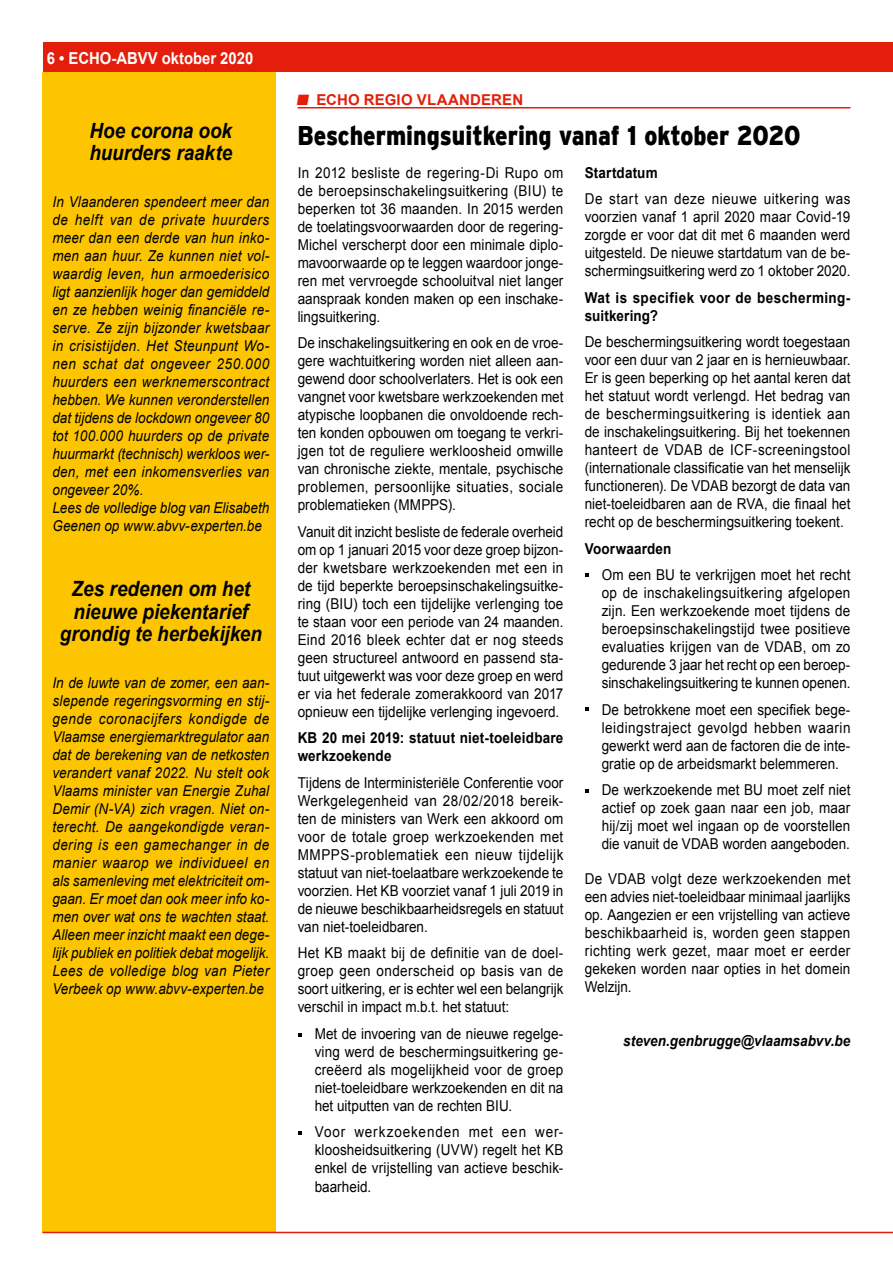
<style>
.page{position:relative;width:893px;height:1263px;background:#fff}
.page>*{position:absolute;margin:0;border:0;box-sizing:border-box;transform-origin:0 0}
.t1{font:900 27px "Interstate";color:#000;scale:.85 1}
.t2{font:italic 700 21px/22.5px "Arial";color:#000;text-align:center;scale:.9 1}
.t3{font:700 16.5px "Arial";color:#fff;scale:.9 1}
.t4{font:15px/18px "Arial";color:#000;text-align:justify;scale:.9 1}
.t5{font:italic 15px/18px "Arial";letter-spacing:.015em;color:#000;scale:.9 1}
.t6{font:700 15px/18px "Arial";letter-spacing:.015em;color:#000;scale:.9 1}
.t7{font:italic 700 15px "Arial";letter-spacing:.005em;color:#000;scale:.9 1}
.t8{font:700 15px "Arial";letter-spacing:.01em;color:#e41e0a}
</style>
<div class="page">
<div style="left:43px;top:43px;width:850px;height:29px;background:#e41e0a"></div>
<div style="left:43px;top:72px;width:233px;height:1161px;background:#fdc500"></div>
<hr style="left:43px;top:1232px;width:850px;height:1px;background:#e41e0a">
<hr style="left:298px;top:107px;width:552px;height:1px;background:#e41e0a">
<svg style="left:298px;top:1033px;width:4px;height:3px"></svg>
<svg style="left:298px;top:1131px;width:4px;height:4px"></svg>
<svg style="left:585px;top:573px;width:3px;height:4px"></svg>
<svg style="left:585px;top:707px;width:3px;height:4px"></svg>
<svg style="left:585px;top:789px;width:3px;height:4px"></svg>
<p class="t3" style="left:47px;top:47px;width:231px">6 • ECHO-ABVV oktober 2020</p>
<p class="t8" style="left:297px;top:90px;width:228px">■ ECHO REGIO VLAANDEREN</p>
<h2 class="t2" style="left:90px;top:120px;width:160px">Hoe corona ook</h2>
<h1 class="t1" style="left:298px;top:120px;width:593px">Beschermingsuitkering vanaf 1 oktober 2020</h1>
<h2 class="t2" style="left:89px;top:143px;width:160px">huurders raakte</h2>
<p class="t5" style="left:52px;top:193px;width:242px">In Vlaanderen spendeert meer dan de helft van de private huurders meer dan een derde van hun inko&shy;men aan huur. Ze kunnen niet vol&shy;waardig leven, hun armoederisico ligt aanzienlijk hoger dan gemiddeld en ze hebben weinig financiële re&shy;serve. Ze zijn bijzonder kwetsbaar in crisistijden. Het Steunpunt Wo&shy;nen schat dat ongeveer 250.000 huurders een werknemerscontract hebben. We kunnen veronderstellen dat tijdens de lockdown ongeveer 80 tot 100.000 huurders op de private huurmarkt (technisch) werkloos wer&shy;den, met een inkomensverlies van ongeveer 20%.<br>Lees de volledige blog van Elisabeth Geenen op www.abvv-experten.be</p>
<p class="t6" style="left:585px;top:164px;width:83px">Startdatum</p>
<p class="t4" style="left:585px;top:190px;width:297px">De start van deze nieuwe uitkering was voorzien vanaf 1 april 2020 maar Covid-19 zorgde er voor dat dit met 6 maanden werd uitgesteld. De nieuwe startdatum van de be&shy;schermingsuitkering werd zo 1 oktober 2020.</p>
<p class="t6" style="left:585px;top:289px;width:297px">Wat is specifiek voor de bescherming&shy;suitkering?</p>
<p class="t4" style="left:585px;top:333px;width:297px">De beschermingsuitkering wordt toegestaan voor een duur van 2 jaar en is hernieuwbaar.<br>Er is geen beperking op het aantal keren dat het statuut wordt verlengd. Het bedrag van de beschermingsuitkering is identiek aan de inschakelingsuitkering. Bij het toekennen hanteert de VDAB de ICF-screeningstool (internationale classificatie van het menselijk functioneren). De VDAB bezorgt de data van niet-toeleidbaren aan de RVA, die finaal het recht op de beschermingsuitkering toekent.</p>
<p class="t6" style="left:585px;top:540px;width:98px">Voorwaarden</p>
<p class="t4" style="left:602px;top:566px;width:278px">Om een BU te verkrijgen moet het recht op de inschakelingsuitkering afgelopen zijn. Een werkzoekende moet tijdens de beroepsinschakelingstijd twee positieve evaluaties krijgen van de VDAB, om zo gedurende 3 jaar het recht op een beroep&shy;sinschakelingsuitkering te kunnen openen.</p>
<p class="t4" style="left:602px;top:701px;width:278px">De betrokkene moet een specifiek bege&shy;leidingstraject gevolgd hebben waarin gewerkt werd aan de factoren die de inte&shy;gratie op de arbeidsmarkt belemmeren.</p>
<p class="t4" style="left:602px;top:781px;width:278px">De werkzoekende met BU moet zelf niet actief op zoek gaan naar een job, maar hij/zij moet wel ingaan op de voorstellen die vanuit de VDAB worden aangeboden.</p>
<p class="t4" style="left:585px;top:870px;width:297px">De VDAB volgt deze werkzoekenden met een advies niet-toeleidbaar minimaal jaarlijks op. Aangezien er een vrijstelling van actieve beschikbaarheid is, worden geen stappen richting werk gezet, maar moet er eerder gekeken worden naar opties in het domein Welzijn.</p>
<p class="t7" style="left:623px;top:1030px;width:254px">steven.genbrugge@vlaamsabvv.be</p>
<p class="t4" style="left:298px;top:164px;width:297px">In 2012 besliste de regering-Di Rupo om de beroepsinschakelingsuitkering (BIU) te beperken tot 36 maanden. In 2015 werden de toelatingsvoorwaarden door de regering-Michel verscherpt door een minimale diplo&shy;mavoorwaarde op te leggen waardoor jonge&shy;ren met vervroegde schooluitval niet langer aanspraak konden maken op een inschake&shy;lingsuitkering.</p>
<p class="t4" style="left:298px;top:334px;width:297px">De inschakelingsuitkering en ook en de vroe&shy;gere wachtuitkering worden niet alleen aan&shy;gewend door schoolverlaters. Het is ook een vangnet voor kwetsbare werkzoekenden met atypische loopbanen die onvoldoende rech&shy;ten konden opbouwen om toegang te verkri&shy;jgen tot de reguliere werkloosheid omwille van chronische ziekte, mentale, psychische problemen, persoonlijke situaties, sociale problematieken (MMPPS).</p>
<p class="t4" style="left:298px;top:523px;width:297px">Vanuit dit inzicht besliste de federale overheid om op 1 januari 2015 voor deze groep bijzon&shy;der kwetsbare werkzoekenden met een in de tijd beperkte beroepsinschakelingsuitke&shy;ring (BIU) toch een tijdelijke verlenging toe te staan voor een periode van 24 maanden.<br>Eind 2016 bleek echter dat er nog steeds geen structureel antwoord en passend sta&shy;tuut uitgewerkt was voor deze groep en werd er via het federale zomerakkoord van 2017 opnieuw een tijdelijke verlenging ingevoerd.</p>
<p class="t6" style="left:298px;top:730px;width:297px">KB 20 mei 2019: statuut niet-toeleidbare werkzoekende</p>
<p class="t4" style="left:298px;top:774px;width:297px">Tijdens de Interministeriële Conferentie voor Werkgelegenheid van 28/02/2018 bereik&shy;ten de ministers van Werk een akkoord om voor de totale groep werkzoekenden met MMPPS-problematiek een nieuw tijdelijk statuut van niet-toelaatbare werkzoekende te voorzien. Het KB voorziet vanaf 1 juli 2019 in de nieuwe beschikbaarheidsregels en statuut van niet-toeleidbaren.</p>
<p class="t4" style="left:298px;top:944px;width:297px">Het KB maakt bij de definitie van de doel&shy;groep geen onderscheid op basis van de soort uitkering, er is echter wel een belangrijk verschil in impact m.b.t. het statuut:</p>
<p class="t4" style="left:315px;top:1025px;width:278px">Met de invoering van de nieuwe regelge&shy;ving werd de beschermingsuitkering ge&shy;creëerd als mogelijkheid voor de groep niet-toeleidbare werkzoekenden en dit na het uitputten van de rechten BIU.</p>
<p class="t4" style="left:315px;top:1123px;width:278px">Voor werkzoekenden met een wer&shy;kloosheidsuitkering (UVW) regelt het KB enkel de vrijstelling van actieve beschik&shy;baarheid.</p>
<h2 class="t2" style="left:60px;top:578px;width:226px">Zes redenen om het nieuwe piekentarief grondig te herbekijken</h2>
<p class="t5" style="left:52px;top:674px;width:242px;text-align:justify">In de luwte van de zomer, een aan&shy;slepende regeringsvorming en stij&shy;gende coronacijfers kondigde de Vlaamse energiemarktregulator aan dat de berekening van de netkosten verandert vanaf 2022. Nu stelt ook Vlaams minister van Energie Zuhal Demir (N-VA) zich vragen. Niet on&shy;terecht. De aangekondigde veran&shy;dering is een gamechanger in de manier waarop we individueel en als samenleving met elektriciteit om&shy;gaan. Er moet dan ook meer info ko&shy;men over wat ons te wachten staat.<br>Alleen meer inzicht maakt een dege&shy;lijk publiek en politiek debat mogelijk.<br>Lees de volledige blog van Pieter Verbeek op www.abvv-experten.be</p>
</div>
